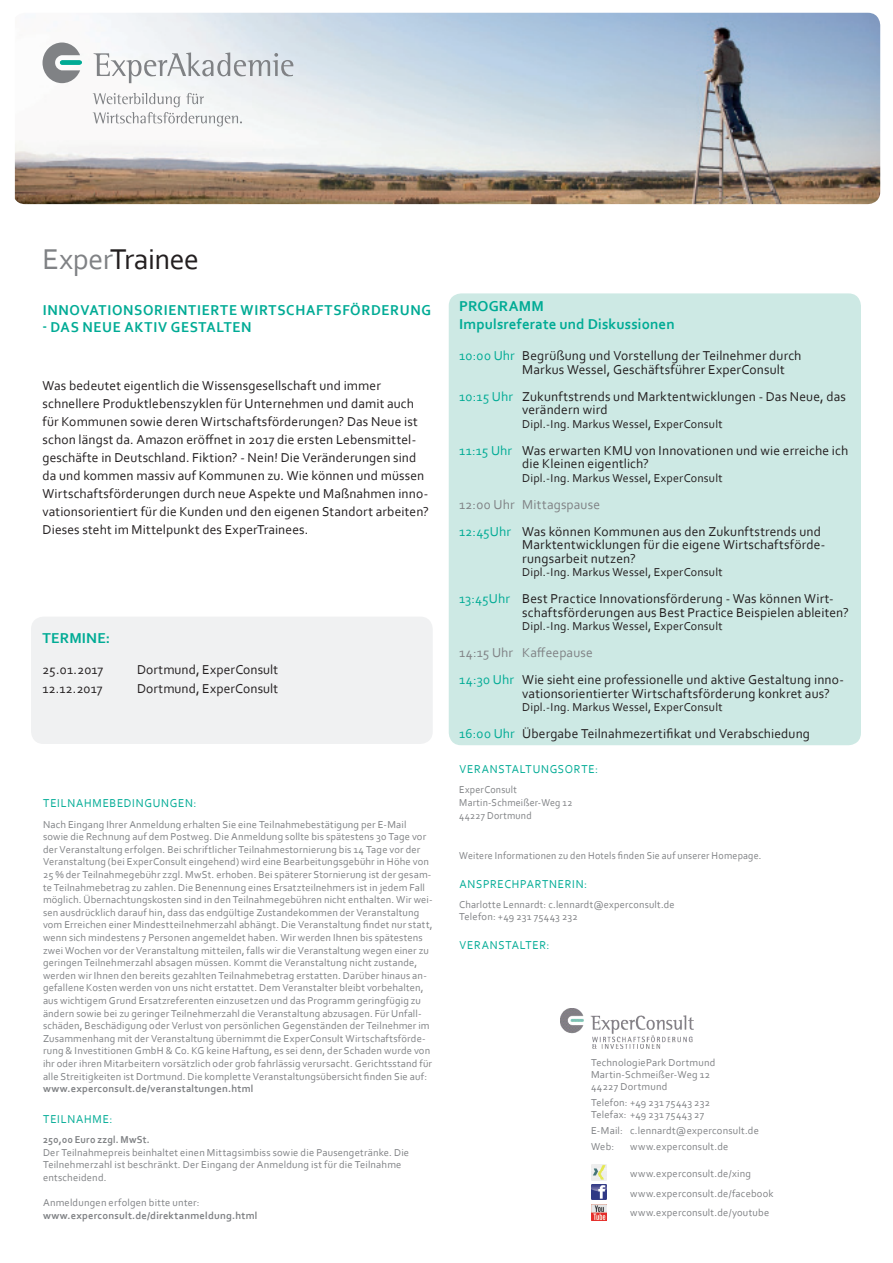
<style>
.page{position:relative;width:893px;height:1263px;background:#fff}
.page>*{position:absolute;margin:0;border:0;box-sizing:border-box;transform-origin:0 0}
.Expertrainee{font:30px "Corbel";letter-spacing:-.015em;color:#231f20}
.Veranstaltungsname{font:700 15px "Corbel";letter-spacing:.05em;color:#00ab95;scale:.95 1}
.Erklärunstext{font:700 15px "Corbel";letter-spacing:.01em;color:#00ab95}
.Erklärunstext-2{font:13.5px/18px "Corbel";letter-spacing:.01em;color:#231f20}
.Erklärunstext-3{font:13.5px "Corbel";letter-spacing:.01em;color:#808285}
.Erklärunstext-4{font:12px "Corbel";letter-spacing:.015em;color:#231f20}
.Veranstaltungsname-2{font:12px "Corbel";letter-spacing:.065em;color:#00ab95;scale:.95 1}
.Erklärunstext-5{font:10.5px/12.6px "Corbel";letter-spacing:.015em;color:#808285}
.Adresse{font:10.5px/12px "Corbel";letter-spacing:.02em;color:#808285}
.Veranstaltungsname-3{font:10.5px "Corbel";letter-spacing:.02em;color:#808285;scale:.95 1}
.Erklärunstext-6{font:700 10.5px "Corbel";letter-spacing:.02em;color:#808285}
.Veranstaltungsname-4{font:700 10.5px "Corbel";letter-spacing:.02em;color:#808285;scale:.95 1}
.s1{color:#808285}
.s2{color:#00ab95}
</style>
<div class="page">
<div style="left:31px;top:617px;width:402px;height:127px;background:#f0f1f2;border-radius:12px"></div>
<div style="left:449px;top:293px;width:412px;height:452px;background:#cde9e4;border-radius:12px"></div>
<img style="left:15px;top:13px;width:865px;height:191px">
<svg style="left:43px;top:43px;width:37px;height:40px"></svg>
<svg style="left:94px;top:52px;width:199px;height:31px"></svg>
<div style="left:60px;top:60px;width:22px;height:5px;background:#00ab95;border-radius:2px"></div>
<svg style="left:93px;top:93px;width:149px;height:33px"></svg>
<img style="left:592px;top:1165px;width:15px;height:15px">
<img style="left:592px;top:1184px;width:15px;height:12px">
<svg style="left:592px;top:1196px;width:15px;height:4px"></svg>
<img style="left:560px;top:1009px;width:133px;height:40px">
<img style="left:591px;top:1205px;width:15px;height:15px">
<p class="Expertrainee" style="left:43px;top:240px;width:158px"><span class="s1">Exper</span>Trainee</p>
<p class="Veranstaltungsname" style="left:43px;top:301px;width:410px">INNOVATIONSORIENTIERTE WIRTSCHAFTSFÖRDERUNG</p>
<p class="Veranstaltungsname" style="left:43px;top:317px;width:222px">- DAS NEUE AKTIV GESTALTEN</p>
<p class="Erklärunstext-2" style="left:43px;top:376px;width:388px">Was bedeutet eigentlich die Wissensgesellschaft und immer schnellere Produktlebenszyklen für Unternehmen und damit auch für Kommunen sowie deren Wirtschaftsförderungen? Das Neue ist schon längst da. Amazon eröffnet in 2017 die ersten Lebensmittel&shy;geschäfte in Deutschland. Fiktion? - Nein! Die Veränderungen sind da und kommen massiv auf Kommunen zu. Wie können und müssen Wirtschaftsförderungen durch neue Aspekte und Maßnahmen inno&shy;vationsorientiert für die Kunden und den eigenen Standort arbeiten?<br>Dieses steht im Mittelpunkt des ExperTrainees.</p>
<p class="Erklärunstext" style="left:43px;top:629px;width:69px">TERMINE:</p>
<p class="Erklärunstext-2" style="left:43px;top:660px;width:62px">25.01.2017</p>
<p class="Erklärunstext-2" style="left:137px;top:660px;width:143px">Dortmund, ExperConsult</p>
<p class="Erklärunstext-2" style="left:43px;top:680px;width:62px">12.12.2017</p>
<p class="Erklärunstext-2" style="left:137px;top:680px;width:143px">Dortmund, ExperConsult</p>
<p class="Veranstaltungsname-2" style="left:43px;top:796px;width:163px">TEILNAHMEBEDINGUNGEN:</p>
<p class="Erklärunstext-5" style="left:43px;top:817px;width:391px">Nach Eingang Ihrer Anmeldung erhalten Sie eine Teilnahmebestätigung per E-Mail sowie die Rechnung auf dem Postweg. Die Anmeldung sollte bis spätestens 30 Tage vor der Veranstaltung erfolgen. Bei schriftlicher Teilnahmestornierung bis 14 Tage vor der Veranstaltung (bei ExperConsult eingehend) wird eine Bearbeitungsgebühr in Höhe von 25 % der Teilnahmegebühr zzgl. MwSt. erhoben. Bei späterer Stornierung ist der gesam&shy;te Teilnahmebetrag zu zahlen. Die Benennung eines Ersatzteilnehmers ist in jedem Fall möglich. Übernachtungskosten sind in den Teilnahmegebühren nicht enthalten. Wir wei&shy;sen ausdrücklich darauf hin, dass das endgültige Zustandekommen der Veranstaltung vom Erreichen einer Mindestteilnehmerzahl abhängt. Die Veranstaltung findet nur statt, wenn sich mindestens 7 Personen angemeldet haben. Wir werden Ihnen bis spätestens zwei Wochen vor der Veranstaltung mitteilen, falls wir die Veranstaltung wegen einer zu geringen Teilnehmerzahl absagen müssen. Kommt die Veranstaltung nicht zustande, werden wir Ihnen den bereits gezahlten Teilnahmebetrag erstatten. Darüber hinaus an&shy;gefallene Kosten werden von uns nicht erstattet. Dem Veranstalter bleibt vorbehalten, aus wichtigem Grund Ersatzreferenten einzusetzen und das Programm geringfügig zu ändern sowie bei zu geringer Teilnehmerzahl die Veranstaltung abzusagen. Für Unfall&shy;schäden, Beschädigung oder Verlust von persönlichen Gegenständen der Teilnehmer im Zusammenhang mit der Veranstaltung übernimmt die ExperConsult Wirtschaftsförde&shy;rung &amp; Investitionen GmbH &amp; Co. KG keine Haftung, es sei denn, der Schaden wurde von ihr oder ihren Mitarbeitern vorsätzlich oder grob fahrlässig verursacht. Gerichtsstand für alle Streitigkeiten ist Dortmund. Die komplette Veranstaltungsübersicht finden Sie auf:</p>
<p class="Erklärunstext-6" style="left:43px;top:1082px;width:212px">www.experconsult.de/veranstaltungen.html</p>
<p class="Veranstaltungsname-2" style="left:43px;top:1111px;width:74px">TEILNAHME:</p>
<p class="Veranstaltungsname-4" style="left:43px;top:1133px;width:114px">250,00 Euro zzgl. MwSt.</p>
<p class="Erklärunstext-5" style="left:43px;top:1145px;width:368px">Der Teilnahmepreis beinhaltet einen Mittagsimbiss sowie die Pausengetränke. Die<br>Teilnehmerzahl ist beschränkt. Der Eingang der Anmeldung ist für die Teilnahme entscheidend.</p>
<p class="Erklärunstext-5" style="left:43px;top:1196px;width:158px">Anmeldungen erfolgen bitte unter:</p>
<p class="Erklärunstext-6" style="left:43px;top:1208px;width:216px">www.experconsult.de/direktanmeldung.html</p>
<p class="Erklärunstext" style="left:459px;top:297px;width:86px">PROGRAMM</p>
<p class="Erklärunstext" style="left:459px;top:315px;width:217px">Impulsreferate und Diskussionen</p>
<p class="Erklärunstext-2" style="left:459px;top:346px;width:344px"><span class="s2">10:00 Uhr</span> Begrüßung und Vorstellung der Teilnehmer durch</p>
<p class="Erklärunstext-2" style="left:522px;top:360px;width:264px">Markus Wessel, Geschäftsführer ExperConsult</p>
<p class="Erklärunstext-2" style="left:522px;top:389px;width:325px;line-height:13.5px;text-indent:-63px"><span class="s2">10:15 Uhr</span> Zukunftstrends und Marktentwicklungen - Das Neue, das verändern wird</p>
<p class="Erklärunstext-4" style="left:522px;top:416px;width:202px">Dipl.-Ing. Markus Wessel, ExperConsult</p>
<p class="Erklärunstext-2" style="left:522px;top:443px;width:327px;line-height:13.5px;text-indent:-63px"><span class="s2">11:15 Uhr</span> Was erwarten KMU von Innovationen und wie erreiche ich die Kleinen eigentlich?</p>
<p class="Erklärunstext-4" style="left:522px;top:470px;width:202px">Dipl.-Ing. Markus Wessel, ExperConsult</p>
<p class="Erklärunstext-3" style="left:459px;top:496px;width:142px">12:00 Uhr Mittagspause</p>
<p class="Erklärunstext-2" style="left:522px;top:524px;width:304px;line-height:13.5px;text-indent:-63px"><span class="s2">12:45Uhr</span> Was können Kommunen aus den Zukunftstrends und<br>Marktentwicklungen für die eigene Wirtschaftsförde&shy;rungsarbeit nutzen?</p>
<p class="Erklärunstext-4" style="left:522px;top:565px;width:202px">Dipl.-Ing. Markus Wessel, ExperConsult</p>
<p class="Erklärunstext-2" style="left:522px;top:592px;width:328px;line-height:13.5px;text-indent:-63px"><span class="s2">13:45Uhr</span> Best Practice Innovationsförderung - Was können Wirt&shy;schaftsförderungen aus Best Practice Beispielen ableiten?</p>
<p class="Erklärunstext-4" style="left:522px;top:619px;width:202px">Dipl.-Ing. Markus Wessel, ExperConsult</p>
<p class="Erklärunstext-3" style="left:459px;top:644px;width:135px">14:15 Uhr Kaffeepause</p>
<p class="Erklärunstext-2" style="left:522px;top:673px;width:323px;line-height:13.5px;text-indent:-63px"><span class="s2">14:30 Uhr</span> Wie sieht eine professionelle und aktive Gestaltung inno&shy;vationsorientierter Wirtschaftsförderung konkret aus?</p>
<p class="Erklärunstext-4" style="left:522px;top:700px;width:202px">Dipl.-Ing. Markus Wessel, ExperConsult</p>
<p class="Erklärunstext-2" style="left:459px;top:724px;width:352px"><span class="s2">16:00 Uhr</span> Übergabe Teilnahmezertifikat und Verabschiedung</p>
<p class="Veranstaltungsname-2" style="left:459px;top:762px;width:147px">VERANSTALTUNGSORTE:</p>
<p class="Veranstaltungsname-3" style="left:459px;top:783px;width:62px">ExperConsult</p>
<p class="Veranstaltungsname-3" style="left:459px;top:796px;width:121px">Martin-Schmeißer-Weg 12</p>
<p class="Veranstaltungsname-3" style="left:459px;top:809px;width:78px">44227 Dortmund</p>
<p class="Veranstaltungsname-3" style="left:459px;top:849px;width:320px">Weitere Informationen zu den Hotels finden Sie auf unserer Homepage.</p>
<p class="Veranstaltungsname-2" style="left:459px;top:876px;width:136px">ANSPRECHPARTNERIN:</p>
<p class="Erklärunstext-5" style="left:459px;top:898px;width:217px">Charlotte Lennardt: c.lennardt@experconsult.de</p>
<p class="Erklärunstext-5" style="left:459px;top:910px;width:120px">Telefon: +49 231 75443 232</p>
<p class="Veranstaltungsname-2" style="left:459px;top:938px;width:96px">VERANSTALTER:</p>
<p class="Adresse" style="left:591px;top:1056px;width:126px">TechnologiePark Dortmund<br>Martin-Schmeißer-Weg 12<br>44227 Dortmund</p>
<p class="Adresse" style="left:591px;top:1096px;width:121px">Telefon: +49 231 75443 232<br>Telefax: +49 231 75443 27</p>
<p class="Adresse" style="left:591px;top:1124px;width:169px">E-Mail: c.lennardt@experconsult.de</p>
<p class="Adresse" style="left:591px;top:1140px;width:25px">Web:</p>
<p class="Adresse" style="left:630px;top:1140px;width:100px">www.experconsult.de</p>
<p class="Adresse" style="left:630px;top:1167px;width:122px">www.experconsult.de/xing</p>
<p class="Adresse" style="left:630px;top:1187px;width:145px">www.experconsult.de/facebook</p>
<p class="Adresse" style="left:630px;top:1206px;width:141px">www.experconsult.de/youtube</p>
</div>
